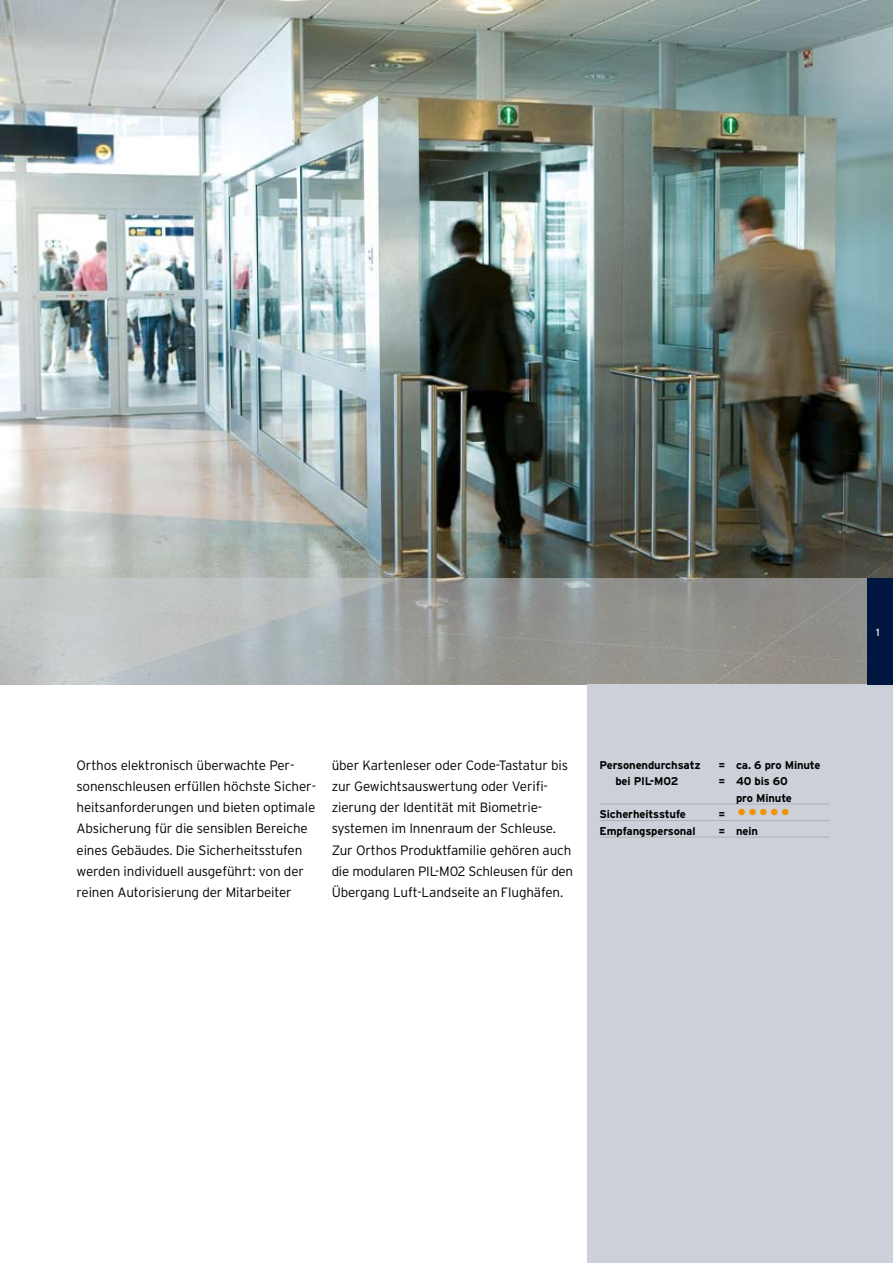
<style>
.page{position:relative;width:893px;height:1263px;background:#fff}
.page>*{position:absolute;margin:0;border:0;box-sizing:border-box;transform-origin:0 0}
.t1{font:300 30px "Interstate";color:#f39100}
.t2{font:300 13.5px/21.3px "Interstate";letter-spacing:-.01em;color:#000}
.t3{font:700 11.25px/16.5px "Interstate";letter-spacing:-.01em;color:#000}
</style>
<div class="page">
<img style="left:0;top:0;width:893px;height:578px">
<svg style="left:0;top:578px;width:867px;height:107px;background:#a4a7a5"></svg>
<div style="left:587px;top:685px;width:306px;height:578px;background:#ccd0d8"></div>
<hr style="left:600px;top:804px;width:229px;height:1px;background:#b1b2b4">
<hr style="left:600px;top:820px;width:229px;height:1px;background:#b1b2b4">
<hr style="left:600px;top:837px;width:229px;height:1px;background:#b1b2b4">
<div style="left:867px;top:578px;width:26px;height:107px;background:#00163e"></div>
<p class="t2" style="left:77px;top:754px;width:241px">Orthos elektronisch überwachte Per&shy;sonen-schleusen erfüllen höchste Sicher&shy;heitsanforderungen und bieten optimale Absicherung für die sensiblen Bereiche eines Gebäudes. Die Sicherheitsstufen werden individuell ausgeführt: von der reinen Autorisierung der Mitarbeiter</p>
<p class="t3" style="left:600px;top:756px;width:103px">Personendurchsatz</p>
<p class="t3" style="left:719px;top:756px;width:104px">= ca. 6 pro Minute</p>
<p class="t2" style="left:332px;top:754px;width:243px">über Kartenleser oder Code-Tastatur bis zur Gewichtsauswertung oder Verifi&shy;zierung der Identität mit Biometrie&shy;systemen im Innenraum der Schleuse.<br>Zur Orthos Produktfamilie gehören auch die modularen PIL-M02 Schleusen für den Übergang Luft-Landseite an Flughäfen.</p>
<p class="t3" style="left:615px;top:773px;width:65px">bei PIL-M02</p>
<p class="t3" style="left:736px;top:773px;width:57px;text-indent:-17px">= 40 bis 60 pro Minute</p>
<p class="t3" style="left:600px;top:806px;width:88px">Sicherheitsstufe</p>
<p class="t3" style="left:719px;top:806px;width:8px">=</p>
<h1 class="t1" style="left:736px;top:796px;width:56px">•••••</h1>
<p class="t3" style="left:600px;top:822px;width:98px">Empfangspersonal</p>
<p class="t3" style="left:719px;top:822px;width:41px">= nein</p>
</div>
